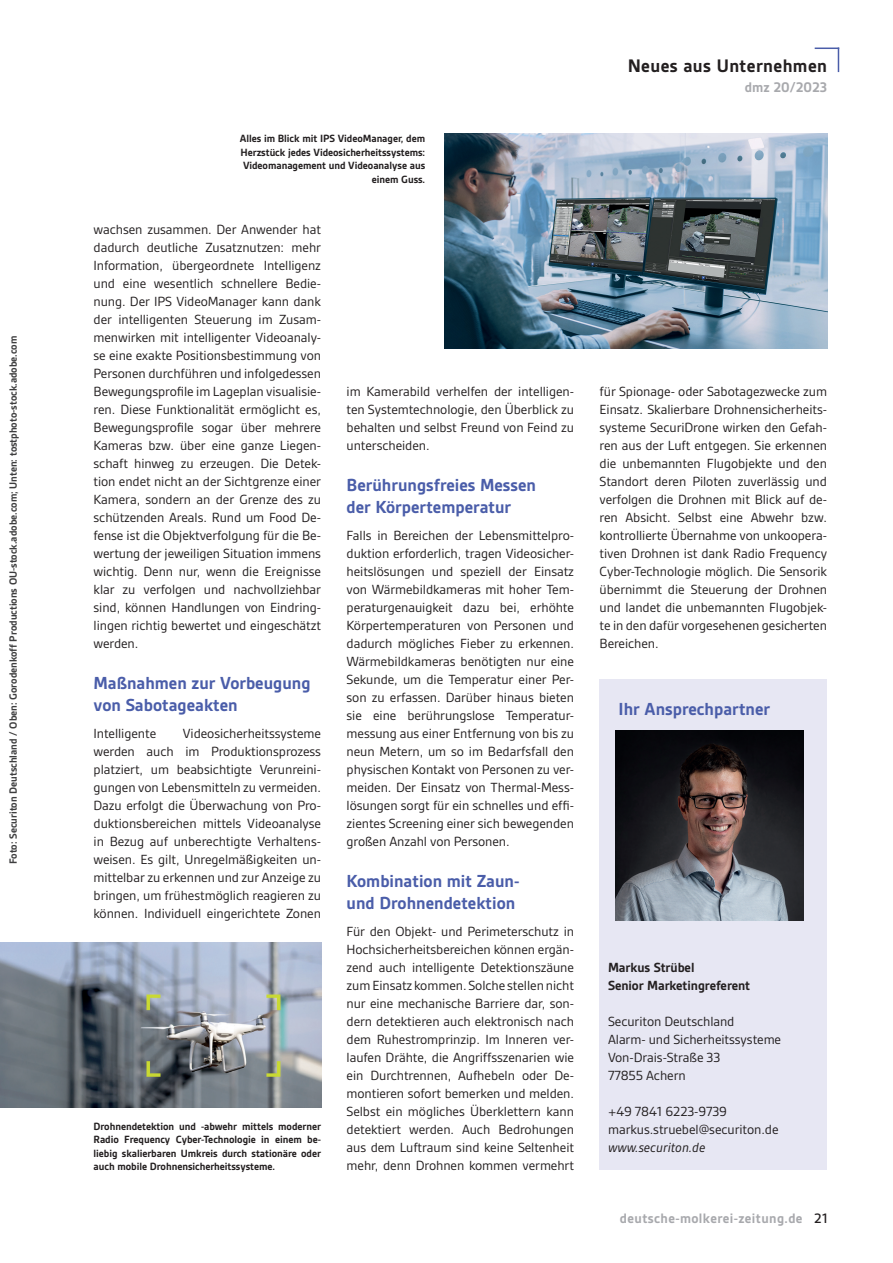
<style>
.page{position:relative;width:893px;height:1263px;background:#fff}
.page>*{position:absolute;margin:0;border:0;box-sizing:border-box;transform-origin:0 0}
.t1{font:700 19.5px "Gesta";letter-spacing:.02em;color:#231f20}
.t2{font:700 18.75px/22.5px "Gesta";color:#4a5da9}
.t3{font:700 15px "Gesta";color:#a8a9ad}
.t4{font:700 14.7px "Gesta";letter-spacing:.025em;color:#a8a9ad}
.t5{font:14.25px/18px "Gesta";letter-spacing:-.005em;color:#231f20;text-align:justify}
.t6{font:700 14.25px/18px "Gesta";letter-spacing:-.005em;color:#231f20}
.t7{font:italic 14.25px "Gesta";letter-spacing:-.005em;color:#231f20}
.t8{font:700 11.25px/13.5px "Gesta";letter-spacing:-.005em;color:#231f20;text-align:right}
.t9{font:700 11.25px "Gesta";letter-spacing:-.005em;color:#3e3e3f}
.s1{font-weight:500;color:#231f20}
</style>
<div class="page">
<svg style="left:815px;top:48px;width:24px;height:24px"></svg>
<div style="left:600px;top:680px;width:227px;height:490px;background:#e7e7f3"></div>
<img style="left:616px;top:730px;width:187px;height:190px">
<img style="left:0;top:942px;width:321px;height:165px">
<img style="left:444px;top:133px;width:383px;height:216px">
<p class="t9" style="left:7px;top:864px;width:530px;rotate:-90deg">Foto: Securiton Deutschland / Oben: Gorodenkoff Productions OU-stock.adobe.com; Unten: tostphoto-stock.adobe.com</p>
<p class="t8" style="left:240px;top:132px;width:187px">Alles im Blick mit IPS VideoManager, dem Herzstück jedes Videosicherheitssystems:<br>Videomanagement und Videoanalyse aus einem Guss.</p>
<p class="t5" style="left:94px;top:220px;width:229px">wachsen zusammen. Der Anwender hat dadurch deutliche Zusatznutzen: mehr Information, übergeordnete Intelligenz und eine wesentlich schnellere Bedie&shy;nung. Der IPS VideoManager kann dank der intelligenten Steuerung im Zusam&shy;menwirken mit intelligenter Videoanaly&shy;se eine exakte Positionsbestimmung von Personen durchführen und infolgedessen Bewegungsprofile im Lageplan visualisie&shy;ren. Diese Funktionalität ermöglicht es, Bewegungsprofile sogar über mehrere Kameras bzw. über eine ganze Liegen&shy;schaft hinweg zu erzeugen. Die Detek&shy;tion endet nicht an der Sichtgrenze einer Kamera, sondern an der Grenze des zu schützenden Areals. Rund um Food De&shy;fense ist die Objektverfolgung für die Be&shy;wertung der jeweiligen Situation immens wichtig. Denn nur, wenn die Ereignisse klar zu verfolgen und nachvollziehbar sind, können Handlungen von Eindring&shy;lingen richtig bewertet und eingeschätzt werden.</p>
<h2 class="t2" style="left:94px;top:671px;width:219px">Maßnahmen zur Vorbeugung von Sabotageakten</h2>
<p class="t5" style="left:94px;top:724px;width:64px">Intelligente</p>
<p class="t5" style="left:94px;top:724px;width:229px;text-indent:89px">Videosicherheitssysteme werden auch im Produktionsprozess platziert, um beabsichtigte Verunreini&shy;gungen von Lebensmitteln zu vermeiden.<br>Dazu erfolgt die Überwachung von Pro&shy;duktionsbereichen mittels Videoanalyse in Bezug auf unberechtigte Verhaltens&shy;weisen. Es gilt, Unregelmäßigkeiten un&shy;mittelbar zu erkennen und zur Anzeige zu bringen, um frühestmöglich reagieren zu können. Individuell eingerichtete Zonen</p>
<p class="t8" style="left:94px;top:1119px;width:229px;text-align:justify">Drohnendetektion und -abwehr mittels moderner Radio Frequency Cyber-Technologie in einem be&shy;liebig skalierbaren Umkreis durch stationäre oder auch mobile Drohnensicherheitssysteme.</p>
<p class="t5" style="left:347px;top:382px;width:229px">im Kamerabild verhelfen der intelligen&shy;ten Systemtechnologie, den Überblick zu behalten und selbst Freund von Feind zu unterscheiden.</p>
<h2 class="t2" style="left:347px;top:473px;width:191px">Berührungsfreies Messen der Körpertemperatur</h2>
<p class="t5" style="left:347px;top:526px;width:229px">Falls in Bereichen der Lebensmittelpro&shy;duktion erforderlich, tragen Videosicher&shy;heitslösungen und speziell der Einsatz von Wärmebildkameras mit hoher Tem&shy;peraturgenauigkeit dazu bei, erhöhte Körpertemperaturen von Personen und dadurch mögliches Fieber zu erkennen.<br>Wärmebildkameras benötigten nur eine Sekunde, um die Temperatur einer Per&shy;son zu erfassen. Darüber hinaus bieten sie eine berührungslose Temperatur&shy;messung aus einer Entfernung von bis zu neun Metern, um so im Bedarfsfall den physischen Kontakt von Personen zu ver&shy;meiden. Der Einsatz von Thermal-Mess&shy;lösungen sorgt für ein schnelles und effi&shy;zientes Screening einer sich bewegenden großen Anzahl von Personen.</p>
<h2 class="t2" style="left:347px;top:869px;width:174px">Kombination mit Zaun&shy;und Drohnendetektion</h2>
<p class="t5" style="left:347px;top:922px;width:229px">Für den Objekt- und Perimeterschutz in Hochsicherheitsbereichen können ergän&shy;zend auch intelligente Detektionszäune zum Einsatz kommen. Solche stellen nicht nur eine mechanische Barriere dar, son&shy;dern detektieren auch elektronisch nach dem Ruhestromprinzip. Im Inneren ver&shy;laufen Drähte, die Angriffsszenarien wie ein Durchtrennen, Aufhebeln oder De&shy;montieren sofort bemerken und melden.<br>Selbst ein mögliches Überklettern kann detektiert werden. Auch Bedrohungen aus dem Luftraum sind keine Seltenheit mehr, denn Drohnen kommen vermehrt</p>
<h1 class="t1" style="left:628px;top:55px;width:201px">Neues aus Unternehmen</h1>
<p class="t3" style="left:745px;top:78px;width:84px">dmz 20/2023</p>
<p class="t5" style="left:600px;top:382px;width:229px">für Spionage- oder Sabotagezwecke zum Einsatz. Skalierbare Drohnensicherheits&shy;systeme SecuriDrone wirken den Gefah&shy;ren aus der Luft entgegen. Sie erkennen die unbemannten Flugobjekte und den Standort deren Piloten zuverlässig und verfolgen die Drohnen mit Blick auf de&shy;ren Absicht. Selbst eine Abwehr bzw. kontrollierte Übernahme von unkoopera&shy;tiven Drohnen ist dank Radio Frequency Cyber-Technologie möglich. Die Sensorik übernimmt die Steuerung der Drohnen und landet die unbemannten Flugobjek&shy;te in den dafür vorgesehenen gesicherten Bereichen.</p>
<h2 class="t2" style="left:619px;top:697px;width:153px">Ihr Ansprechpartner</h2>
<p class="t6" style="left:608px;top:958px;width:144px">Markus Strübel<br>Senior Marketingreferent</p>
<p class="t5" style="left:608px;top:1012px;width:175px;text-align:left">Securiton Deutschland<br>Alarm- und Sicherheitssysteme<br>Von-Drais-Straße 33<br>77855 Achern</p>
<p class="t5" style="left:608px;top:1102px;width:172px">+49 7841 6223-9739 markus.struebel@securiton.de</p>
<p class="t7" style="left:608px;top:1139px;width:99px">www.securiton.de</p>
<p class="t4" style="left:620px;top:1210px;width:209px">deutsche-molkerei-zeitung.de <span class="s1">21</span></p>
</div>
